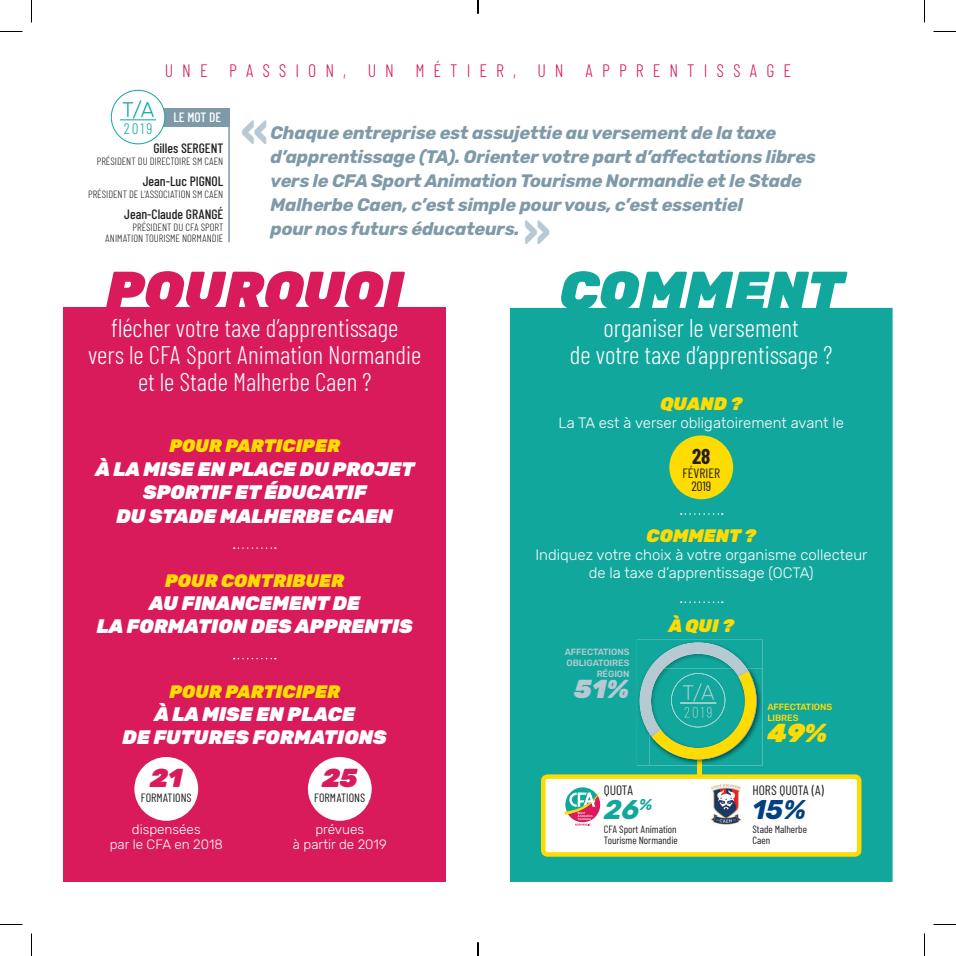
<style>
.page{position:relative;width:956px;height:956px;background:#fff}
.page>*{position:absolute;margin:0;border:0;box-sizing:border-box;transform-origin:0 0}
.t1{font:italic 900 54px "Rubik";color:#d91a5b}
.t2{font:italic 900 54px "Rubik";color:#12a79d}
.t3{font:700 45px "Rubik";color:#b7c9d2}
.t4{font:italic 700 27px "Rubik";color:#12a79d}
.t5{font:italic 700 27px "Rubik";color:#014081}
.t6{font:italic 900 25.95px "Rubik";color:#d91a5b}
.t7{font:italic 900 25.95px "Rubik";color:#b7c9d2}
.t8{font:italic 900 25.95px "Rubik";color:#ffdc01}
.t9{font:300 25.5px/27px "Barlow Condensed";color:#fff;text-align:center}
.t10{font:300 21px "Rubik";color:#12a79d}
.t11{font:700 21px "Barlow Condensed";color:#231f20}
.t12{font:italic 900 19.5px/23.4px "Rubik";color:#fff;text-align:center}
.t13{font:italic 700 18px/24px "Rubik";letter-spacing:-.01em;color:#7e9aa9}
.t14{font:italic 900 18px "Rubik";color:#ffdc01}
.t15{font:300 18px "Barlow Condensed";letter-spacing:.5em;color:#d91a5b}
.t16{font:300 15.15px "Barlow Condensed";color:#12a79d}
.t17{font:300 15px/18px "Rubik";color:#fff;text-align:center}
.t18{font:500 13.5px "Barlow Condensed";color:#231f20}
.t19{font:300 13.5px/15px "Rubik";color:#fff;text-align:center}
.t20{font:13.5px/13.5px "Barlow Condensed";color:#231f20;text-align:center}
.t21{font:500 13.5px "Barlow Condensed";letter-spacing:-.005em;color:#fff}
.t22{font:12px "Barlow Condensed";color:#231f20}
.t23{font:300 10.5px/10.5px "Barlow Condensed";color:#231f20;text-align:right}
.t24{font:10.5px/10.5px "Barlow Condensed";color:#231f20}
.t25{font:500 9px/10.8px "Rubik";letter-spacing:-.01em;color:#b7c9d2;text-align:right}
.t26{font:500 9px/10.8px "Rubik";letter-spacing:-.01em;color:#ffdc01}
</style>
<div class="page">
<div style="left:63px;top:308px;width:383px;height:574px;background:#d91a5b"></div>
<div style="left:510px;top:308px;width:383px;height:574px;background:#12a79d"></div>
<svg style="left:681px;top:513px;width:42px;height:2px"></svg>
<svg style="left:681px;top:601px;width:42px;height:2px"></svg>
<svg style="left:234px;top:547px;width:42px;height:2px"></svg>
<div style="left:543px;top:777px;width:316px;height:77px;background:#fff;border-radius:4px"></div>
<div style="left:541px;top:774px;width:320px;height:83px;border:4px solid #ffdc01;border-radius:4px"></div>
<svg style="left:565px;top:787px;width:35px;height:39px"></svg>
<img style="left:637px;top:640px;width:126px;height:125px">
<img style="left:757px;top:669px;width:5px;height:96px">
<svg style="left:640px;top:643px;width:117px;height:132px;background:#4ab08f"></svg>
<div style="left:134px;top:757px;width:64px;height:64px;background:#fff;border-radius:50%"></div>
<div style="left:308px;top:757px;width:64px;height:64px;background:#fff;border-radius:50%"></div>
<div style="left:669px;top:435px;width:64px;height:64px;background:#ffdc01;border-radius:50%"></div>
<div style="left:119px;top:109px;width:111px;height:18px;background:#7e9aa9"></div>
<hr style="left:228px;top:123px;width:2px;height:119px;background:#7e9aa9">
<div style="left:111px;top:90px;width:54px;height:54px;background:#fff;border-radius:50%"></div>
<div style="left:111px;top:90px;width:54px;height:54px;border:1px solid #12a79d;border-radius:50%"></div>
<hr style="left:120px;top:119px;width:36px;height:1px;background:#12a79d">
<svg style="left:234px;top:658px;width:42px;height:1px"></svg>
<img style="left:711px;top:784px;width:31px;height:41px">
<svg style="left:0;top:31px;width:22px;height:1px"></svg>
<svg style="left:933px;top:31px;width:23px;height:1px"></svg>
<svg style="left:0;top:924px;width:22px;height:1px"></svg>
<svg style="left:933px;top:924px;width:23px;height:1px"></svg>
<svg style="left:31px;top:0;width:1px;height:23px"></svg>
<svg style="left:31px;top:933px;width:1px;height:23px"></svg>
<svg style="left:924px;top:0;width:1px;height:23px"></svg>
<svg style="left:924px;top:933px;width:1px;height:23px"></svg>
<svg style="left:477px;top:0;width:2px;height:14px"></svg>
<svg style="left:477px;top:942px;width:2px;height:14px"></svg>
<p class="t15" style="left:165px;top:59px;width:628px">UNE PASSION, UN MÉTIER, UN APPRENTISSAGE</p>
<p class="t10" style="left:122px;top:98px;width:34px">T/A</p>
<p class="t16" style="left:124px;top:120px;width:30px">2019</p>
<p class="t21" style="left:173px;top:109px;width:49px">LE MOT DE</p>
<p class="t18" style="left:153px;top:139px;width:72px">Gilles SERGENT</p>
<p class="t23" style="left:97px;top:156px;width:128px">PRÉSIDENT DU DIRECTOIRE SM CAEN</p>
<p class="t18" style="left:143px;top:172px;width:82px">Jean-Luc PIGNOL</p>
<p class="t23" style="left:88px;top:189px;width:137px">PRÉSIDENT DE L’ASSOCIATION SM CAEN</p>
<p class="t18" style="left:124px;top:205px;width:101px">Jean-Claude GRANGÉ</p>
<p class="t23" style="left:105px;top:222px;width:120px">PRÉSIDENT DU CFA SPORT<br>ANIMATION TOURISME NORMANDIE</p>
<h2 class="t3" style="left:241px;top:106px;width:29px">«</h2>
<p class="t13" style="left:270px;top:121px;width:547px">Chaque entreprise est assujettie au versement de la taxe d’apprentissage (TA). Orienter votre part d’affectations libres vers le CFA Sport Animation Tourisme Normandie et le Stade Malherbe Caen, c’est simple pour vous, c’est essentiel<br>pour nos futurs éducateurs.</p>
<h1 class="t1" style="left:106px;top:258px;width:299px">POURQUOI</h1>
<h3 class="t9" style="left:88px;top:313px;width:335px">flécher votre taxe d’apprentissage<br>vers le CFA Sport Animation Normandie et le Stade Malherbe Caen ?</h3>
<p class="t14" style="left:169px;top:435px;width:172px">POUR PARTICIPER</p>
<p class="t12" style="left:95px;top:458px;width:320px">À LA MISE EN PLACE DU PROJET<br>SPORTIF ET ÉDUCATIF<br>DU STADE MALHERBE CAEN</p>
<p class="t14" style="left:165px;top:570px;width:180px">POUR CONTRIBUER</p>
<p class="t12" style="left:97px;top:592px;width:318px">AU FINANCEMENT DE<br>LA FORMATION DES APPRENTIS</p>
<p class="t14" style="left:169px;top:680px;width:172px">POUR PARTICIPER</p>
<p class="t12" style="left:123px;top:703px;width:266px">À LA MISE EN PLACE<br>DE FUTURES FORMATIONS</p>
<h3 class="t6" style="left:150px;top:763px;width:34px">21</h3>
<p class="t22" style="left:141px;top:790px;width:52px">FORMATIONS</p>
<h3 class="t6" style="left:322px;top:763px;width:38px">25</h3>
<p class="t22" style="left:314px;top:790px;width:52px">FORMATIONS</p>
<p class="t19" style="left:110px;top:822px;width:115px">dispensées<br>par le CFA en 2018</p>
<p class="t19" style="left:293px;top:822px;width:95px">prévues<br>à partir de 2019</p>
<h1 class="t2" style="left:560px;top:258px;width:286px">COMMENT</h1>
<h3 class="t9" style="left:570px;top:313px;width:264px">organiser le versement<br>de votre taxe d’apprentissage ?</h3>
<p class="t14" style="left:660px;top:393px;width:83px">QUAND ?</p>
<p class="t17" style="left:558px;top:414px;width:287px">La TA est à verser obligatoirement avant le</p>
<p class="t11" style="left:692px;top:444px;width:20px">28</p>
<p class="t20" style="left:682px;top:466px;width:39px">FÉVRIER<br>2019</p>
<p class="t14" style="left:646px;top:525px;width:111px">COMMENT ?</p>
<p class="t17" style="left:535px;top:546px;width:333px">Indiquez votre choix à votre organisme collecteur de la taxe d’apprentissage (OCTA)</p>
<p class="t14" style="left:669px;top:615px;width:67px">À QUI ?</p>
<p class="t25" style="left:565px;top:647px;width:66px">AFFECTATIONS<br>OBLIGATOIRES<br>RÉGION</p>
<h3 class="t7" style="left:574px;top:674px;width:57px">51%</h3>
<p class="t20" style="left:604px;top:783px;width:31px">QUOTA</p>
<h3 class="t4" style="left:604px;top:794px;width:50px">26<sup>%</sup></h3>
<p class="t24" style="left:604px;top:824px;width:75px">CFA Sport Animation<br>Tourisme Normandie</p>
<p class="t26" style="left:767px;top:701px;width:66px">AFFECTATIONS<br>LIBRES</p>
<h3 class="t8" style="left:767px;top:718px;width:62px">49%</h3>
<p class="t20" style="left:752px;top:783px;width:73px">HORS QUOTA (A)</p>
<h3 class="t5" style="left:752px;top:794px;width:55px">15%</h3>
<p class="t24" style="left:752px;top:824px;width:56px">Stade Malherbe<br>Caen</p>
</div>
